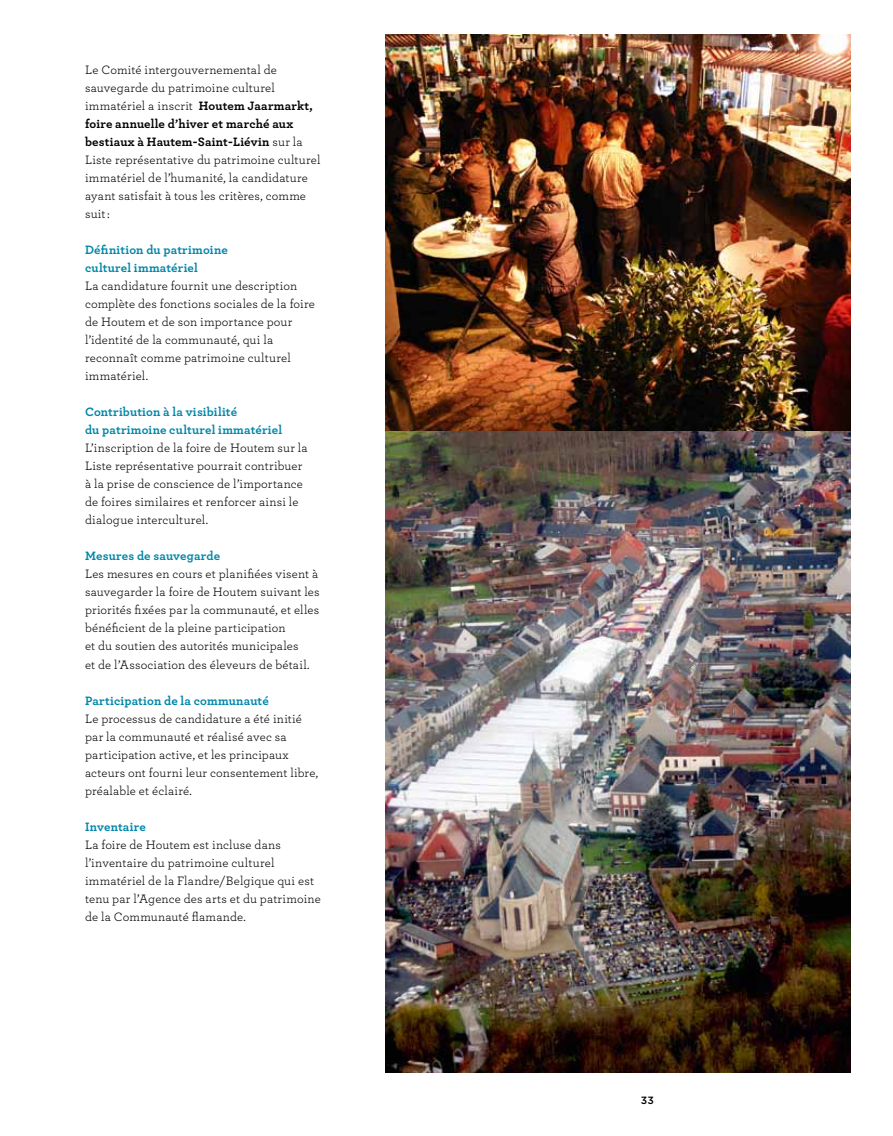
<style>
.page{position:relative;width:893px;height:1136px;background:#fff}
.page>*{position:absolute;margin:0;border:0;box-sizing:border-box;transform-origin:0 0}
.t1{font:12.75px/18px "Archer";letter-spacing:.01em;color:#000}
.t2{font:700 12.75px/18px "Archer";letter-spacing:.01em;color:#0086a8}
.t3{font:500 10.5px "Gotham";color:#000}
.s1{font-weight:700}
</style>
<div class="page">
<img style="left:385px;top:34px;width:465px;height:1038px">
<p class="t1" style="left:85px;top:60px;width:237px">Le Comité intergouvernemental de sauvegarde du patrimoine culturel immatériel a inscrit <span class="s1">Houtem Jaarmarkt, foire annuelle d’hiver et marché aux bestiaux à Hautem-Saint-Liévin</span> sur la Liste représentative du patrimoine culturel immatériel de l’humanité, la candidature ayant satisfait à tous les critères, comme suit :</p>
<p class="t2" style="left:85px;top:240px;width:144px">Définition du patrimoine culturel immatériel</p>
<p class="t1" style="left:85px;top:276px;width:231px">La candidature fournit une description complète des fonctions sociales de la foire de Houtem et de son importance pour l’identité de la communauté, qui la reconnaît comme patrimoine culturel immatériel.</p>
<p class="t2" style="left:85px;top:402px;width:199px">Contribution à la visibilité<br>du patrimoine culturel immatériel</p>
<p class="t1" style="left:85px;top:438px;width:224px">L’inscription de la foire de Houtem sur la Liste représentative pourrait contribuer à la prise de conscience de l’importance de foires similaires et renforcer ainsi le dialogue interculturel.</p>
<p class="t2" style="left:85px;top:546px;width:137px">Mesures de sauvegarde</p>
<p class="t1" style="left:85px;top:564px;width:236px">Les mesures en cours et planifiées visent à sauvegarder la foire de Houtem suivant les priorités fixées par la communauté, et elles bénéficient de la pleine participation<br>et du soutien des autorités municipales<br>et de l’Association des éleveurs de bétail.</p>
<p class="t2" style="left:85px;top:690px;width:185px">Participation de la communauté</p>
<p class="t1" style="left:85px;top:708px;width:235px">Le processus de candidature a été initié par la communauté et réalisé avec sa participation active, et les principaux acteurs ont fourni leur consentement libre, préalable et éclairé.</p>
<p class="t2" style="left:85px;top:816px;width:62px">Inventaire</p>
<p class="t1" style="left:85px;top:834px;width:237px">La foire de Houtem est incluse dans l’inventaire du patrimoine culturel immatériel de la Flandre/Belgique qui est tenu par l’Agence des arts et du patrimoine de la Communauté flamande.</p>
<p class="t3" style="left:641px;top:1093px;width:15px">33</p>
</div>
